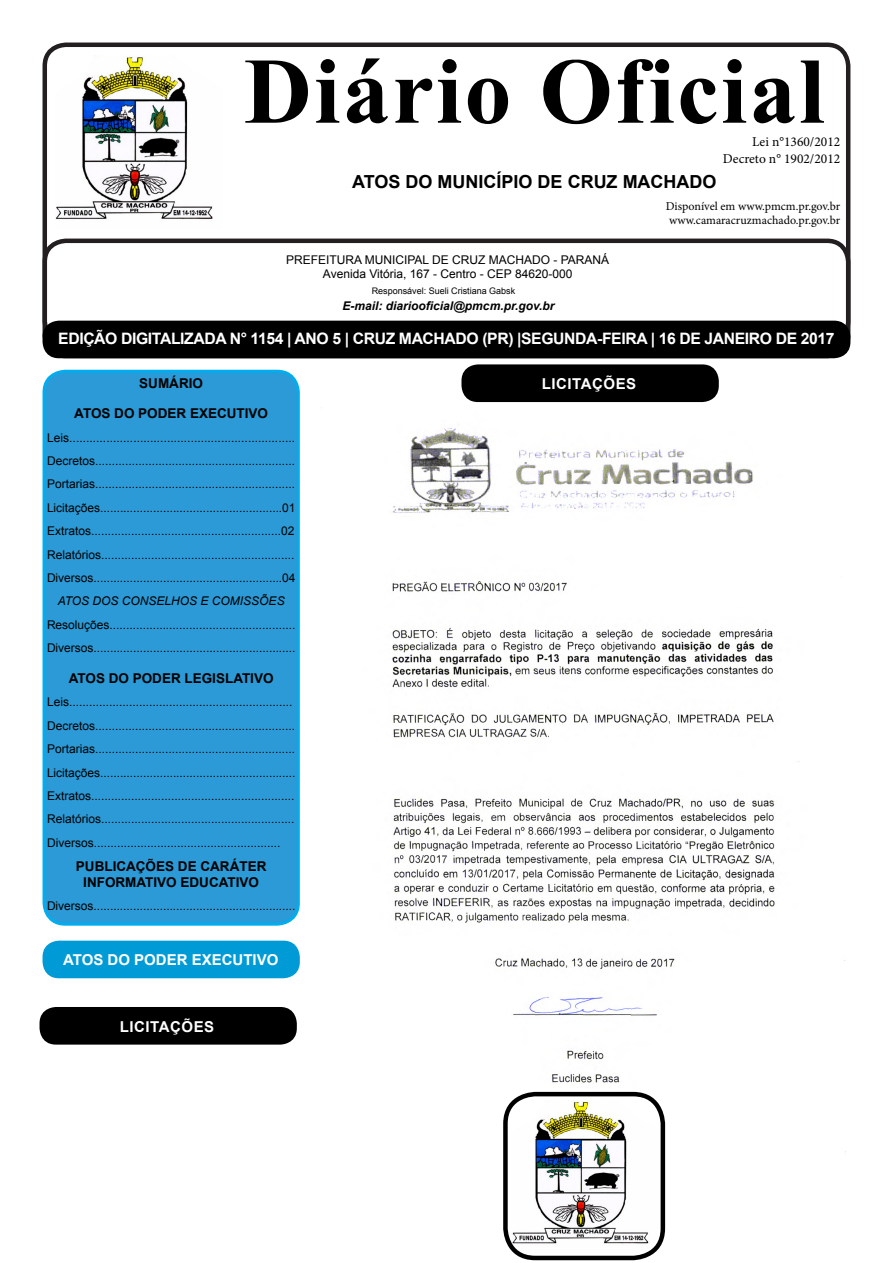
<style>
.page{position:relative;width:893px;height:1263px;background:#fff}
.page>*{position:absolute;margin:0;border:0;box-sizing:border-box;transform-origin:0 0}
.t1{font:700 93.9px "Times New Roman";letter-spacing:.025em;color:#000}
.t2{font:700 18px "Arial";color:#000}
.t3{font:700 15.75px "Arial";letter-spacing:-.025em;color:#fff}
.t4{font:700 15px "Arial";color:#fff}
.t5{font:700 15px "Arial";letter-spacing:.035em;color:#fff}
.t6{font:700 13.5px "Arial";color:#000}
.t7{font:13.5px "Minion Pro";color:#000}
.t8{font:12px "Arial";color:#000}
.t9{font:12px "Minion Pro";letter-spacing:-.005em;color:#000}
.t10{font:italic 700 12px "Arial";color:#000}
.t11{font:italic 12px "Arial";color:#000}
.t12{font:9px "Arial";color:#000}
</style>
<div class="page">
<div style="left:43px;top:43px;width:807px;height:301px;border:4px solid #231f20;border-radius:21px"></div>
<div style="left:43px;top:239px;width:807px;height:119px;border:4px solid #231f20;border-radius:21px"></div>
<div style="left:44px;top:371px;width:254px;height:553px;background:#2b9ad6;border-radius:21px"></div>
<div style="left:43px;top:370px;width:257px;height:556px;border:3px solid #00aeef;border-radius:21px"></div>
<div style="left:43px;top:321px;width:807px;height:37px;background:#000;border-radius:16px"></div>
<img style="left:55px;top:55px;width:158px;height:165px">
<div style="left:43px;top:941px;width:257px;height:37px;background:#009bd6;border-radius:16px"></div>
<div style="left:40px;top:1007px;width:257px;height:37px;background:#000;border-radius:16px"></div>
<img style="left:392px;top:424px;width:454px;height:740px">
<div style="left:461px;top:364px;width:258px;height:38px;background:#000;border-radius:16px"></div>
<div style="left:505px;top:1094px;width:158px;height:164px;background:#fff;border-radius:30px"></div>
<img style="left:508px;top:1100px;width:155px;height:152px">
<div style="left:503px;top:1092px;width:162px;height:168px;border:4px solid #000;border-radius:30px"></div>
<p class="t1" style="left:244px;top:24px;width:582px">Diário Oficial</p>
<p class="t7" style="left:752px;top:133px;width:90px">Lei n°1360/2012</p>
<p class="t7" style="left:723px;top:149px;width:119px">Decreto n° 1902/2012</p>
<p class="t2" style="left:352px;top:169px;width:366px">ATOS DO MUNICÍPIO DE CRUZ MACHADO</p>
<p class="t9" style="left:666px;top:198px;width:176px">Disponível em www.pmcm.pr.gov.br</p>
<p class="t9" style="left:669px;top:212px;width:173px">www.camaracruzmachado.pr.gov.br</p>
<p class="t8" style="left:286px;top:251px;width:325px">PREFEITURA MUNICIPAL DE CRUZ MACHADO - PARANÁ</p>
<p class="t8" style="left:323px;top:266px;width:251px">Avenida Vitória, 167 - Centro - CEP 84620-000</p>
<p class="t10" style="left:343px;top:298px;width:213px">E-mail: diariooficial@pmcm.pr.gov.br</p>
<p class="t3" style="left:58px;top:327px;width:778px">EDIÇÃO DIGITALIZADA N° 1154 | ANO 5 | CRUZ MACHADO (PR) |SEGUNDA-FEIRA | 16 DE JANEIRO DE 2017</p>
<p class="t6" style="left:139px;top:373px;width:65px">SUMÁRIO</p>
<p class="t6" style="left:74px;top:404px;width:195px">ATOS DO PODER EXECUTIVO</p>
<p class="t8" style="left:47px;top:429px;width:250px">Leis...................................................................</p>
<p class="t8" style="left:47px;top:453px;width:250px">Decretos............................................................</p>
<p class="t8" style="left:47px;top:476px;width:250px">Portarias............................................................</p>
<p class="t8" style="left:47px;top:499px;width:250px">Licitações.......................................................01</p>
<p class="t8" style="left:47px;top:523px;width:249px">Extratos.........................................................02</p>
<p class="t8" style="left:47px;top:546px;width:249px">Relatórios..........................................................</p>
<p class="t8" style="left:47px;top:570px;width:250px">Diversos.........................................................04</p>
<p class="t11" style="left:58px;top:593px;width:228px">ATOS DOS CONSELHOS E COMISSÕES</p>
<p class="t8" style="left:47px;top:616px;width:250px">Resoluções........................................................</p>
<p class="t8" style="left:47px;top:640px;width:250px">Diversos.............................................................</p>
<p class="t6" style="left:69px;top:669px;width:206px">ATOS DO PODER LEGISLATIVO</p>
<p class="t8" style="left:47px;top:694px;width:247px">Leis...................................................................</p>
<p class="t8" style="left:47px;top:717px;width:250px">Decretos............................................................</p>
<p class="t8" style="left:47px;top:741px;width:250px">Portarias............................................................</p>
<p class="t8" style="left:47px;top:764px;width:250px">Licitações...........................................................</p>
<p class="t8" style="left:47px;top:787px;width:249px">Extratos.............................................................</p>
<p class="t8" style="left:47px;top:811px;width:249px">Relatórios..........................................................</p>
<p class="t8" style="left:47px;top:834px;width:235px">Diversos........................................................</p>
<p class="t6" style="left:76px;top:856px;width:192px">PUBLICAÇÕES DE CARÁTER</p>
<p class="t6" style="left:83px;top:873px;width:177px">INFORMATIVO EDUCATIVO</p>
<p class="t8" style="left:47px;top:898px;width:250px">Diversos.............................................................</p>
<p class="t12" style="left:372px;top:284px;width:145px">Responsável: Sueli Cristiana Gabsk</p>
<p class="t5" style="left:542px;top:373px;width:96px">LICITAÇÕES</p>
<p class="t4" style="left:63px;top:949px;width:217px">ATOS DO PODER EXECUTIVO</p>
<p class="t5" style="left:120px;top:1016px;width:96px">LICITAÇÕES</p>
</div>
